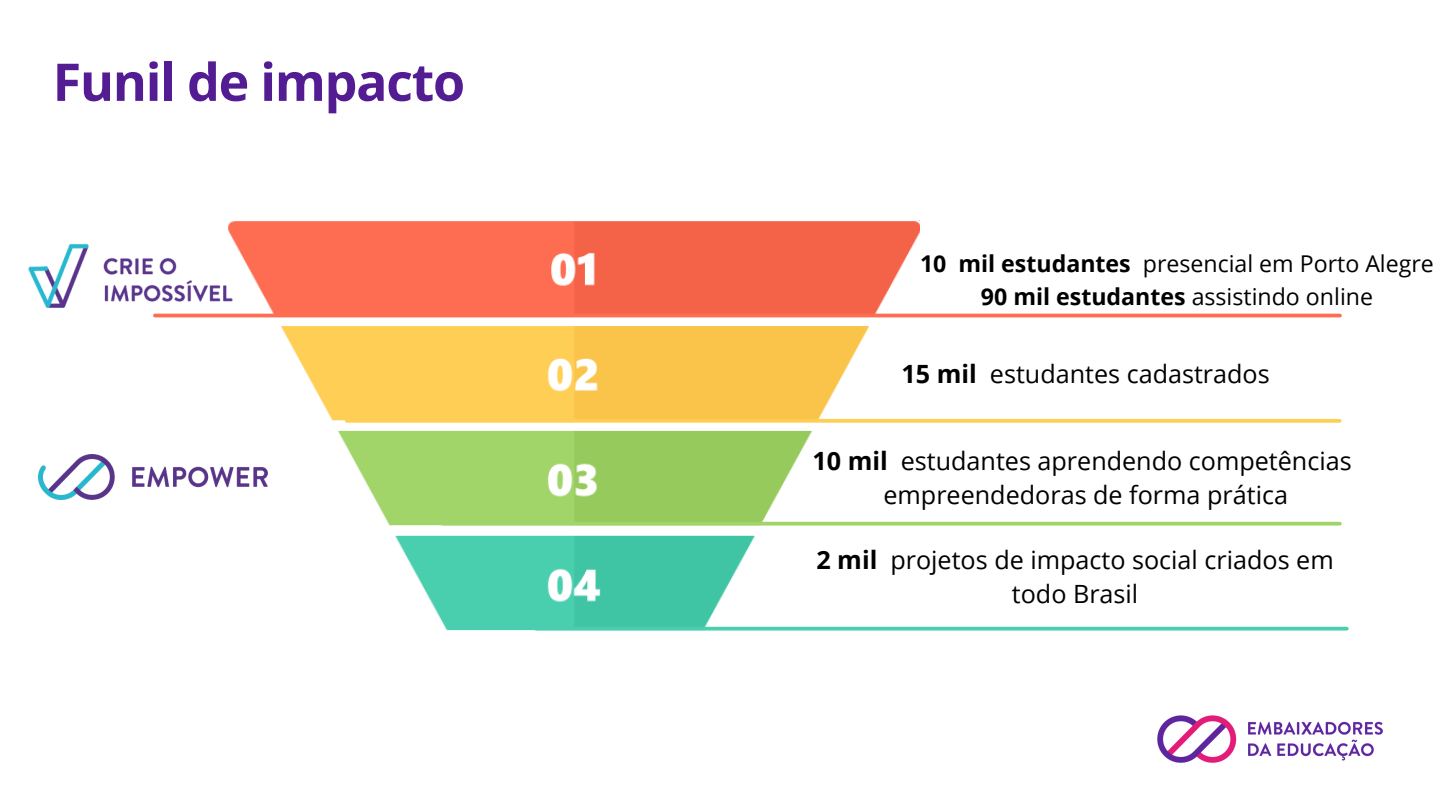
<style>
.page{position:relative;width:1440px;height:810px;background:#fff}
.page>*{position:absolute;margin:0;border:0;box-sizing:border-box;transform-origin:0 0}
.t1{font:700 52px "Open Sans";letter-spacing:-.025em;color:#531c92}
.t2{font:25.2px/34.5px "Open Sans";color:#000;text-align:center}
.t3{font:23.2px "Open Sans";color:#000}
.s1{font-weight:700}
</style>
<div class="page">
<img style="left:278px;top:220px;width:642px;height:411px">
<img style="left:28px;top:221px;width:250px;height:97px">
<hr style="left:155px;top:314px;width:1185px;height:3px;background:#fe6d52">
<svg style="left:347px;top:419px;width:993px;height:4px;background:#ffd160"></svg>
<img style="left:38px;top:455px;width:230px;height:45px">
<svg style="left:443px;top:522px;width:897px;height:4px;background:#aad878"></svg>
<svg style="left:536px;top:627px;width:811px;height:4px;background:#5cd4b6"></svg>
<img style="left:1157px;top:715px;width:226px;height:48px">
<p class="t1" style="left:53px;top:45px;width:414px">Funil de impacto</p>
<p class="t3" style="left:920px;top:248px;width:515px"><span class="s1">10 mil estudantes</span> presencial em Porto Alegre</p>
<p class="t3" style="left:981px;top:280px;width:394px"><span class="s1">90 mil estudantes</span> assistindo online</p>
<p class="t2" style="left:902px;top:356px;width:370px"><span class="s1">15 mil</span> estudantes cadastrados</p>
<p class="t2" style="left:812px;top:443px;width:541px"><span class="s1">10 mil</span> estudantes aprendendo competências empreendedoras de forma prática</p>
<p class="t2" style="left:816px;top:542px;width:519px"><span class="s1">2 mil</span> projetos de impacto social criados em todo Brasil</p>
</div>
